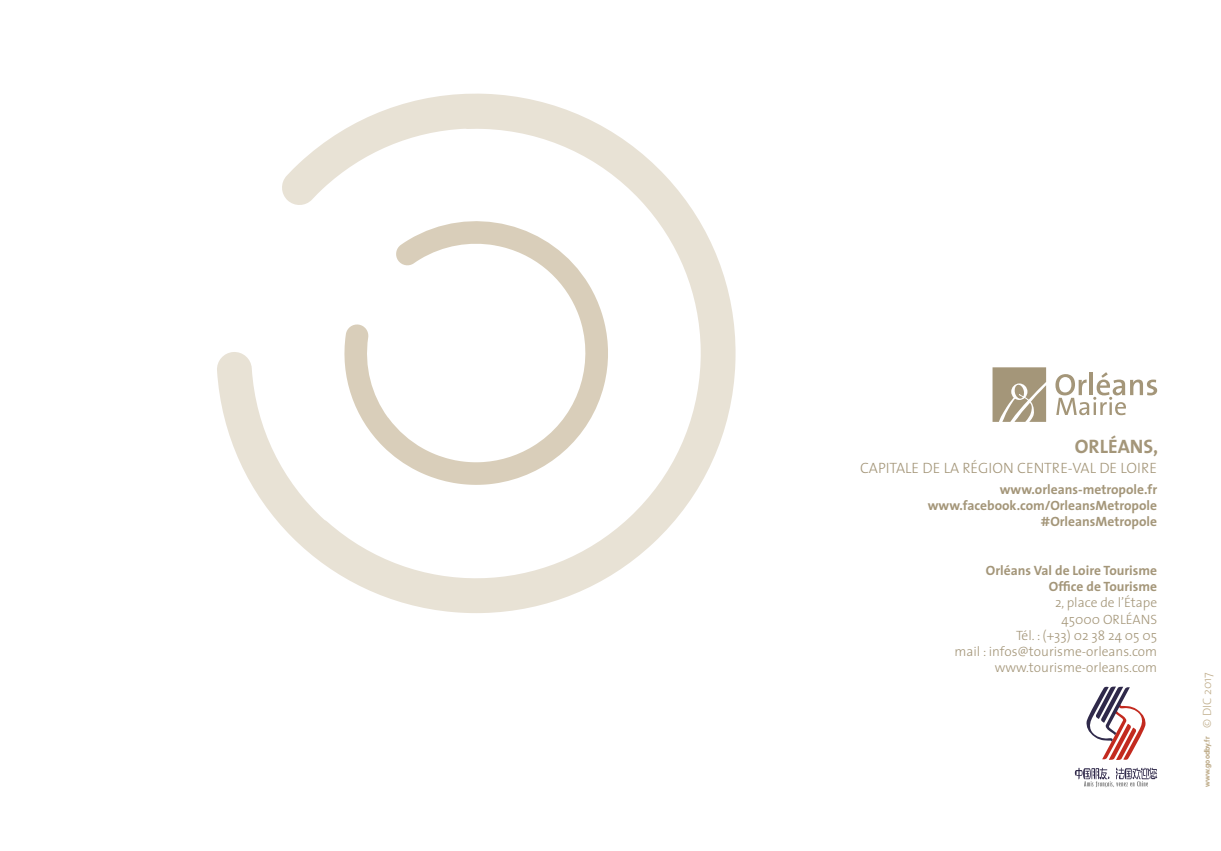
<style>
.page{position:relative;width:1221px;height:851px;background:#fff}
.page>*{position:absolute;margin:0;border:0;box-sizing:border-box;transform-origin:0 0}
.t1{font:700 19.5px "The Sans";color:#a49679}
.t2{font:15px "The Sans Light Caps";color:#a49679}
.t3{font:700 13.5px/16.2px "The Sans";color:#a49679;text-align:right}
.t4{font:300 13.5px/16.2px "The Sans";color:#a49679;text-align:right}
.t5{font:300 12px "The Sans";color:#c0ae8c}
.t6{font:700 7.5px "VAG Rounded";color:#c0ae8c}
</style>
<div class="page">
<svg style="left:217px;top:93px;width:519px;height:520px"></svg>
<svg style="left:339px;top:202px;width:270px;height:283px"></svg>
<svg style="left:992px;top:367px;width:54px;height:55px;background:#b1a58d"></svg>
<svg style="left:1055px;top:372px;width:102px;height:43px"></svg>
<svg style="left:1086px;top:686px;width:59px;height:74px"></svg>
<svg style="left:1074px;top:767px;width:83px;height:20px"></svg>
<h1 class="t1" style="left:1074px;top:430px;width:85px">ORLÉANS,</h1>
<p class="t2" style="left:860px;top:455px;width:298px">CAPITALE DE LA RÉGION CENTRE-VAL DE LOIRE</p>
<p class="t3" style="left:927px;top:481px;width:231px">www.orleans-metropole.fr www.facebook.com/OrleansMetropole #OrleansMetropole</p>
<p class="t3" style="left:985px;top:562px;width:173px">Orléans Val de Loire Tourisme<br>Office de Tourisme</p>
<p class="t4" style="left:954px;top:594px;width:204px">2, place de l’Étape<br>45000 ORLÉANS<br>Tél. : (+33) 02 38 24 05 05<br>mail : infos@tourisme-orleans.com www.tourisme-orleans.com</p>
<p class="t5" style="left:1197px;top:727px;width:57px;rotate:-90deg">© DIC 2017</p>
<p class="t6" style="left:1202px;top:787px;width:52px;rotate:-90deg">www.goodby.fr</p>
</div>
